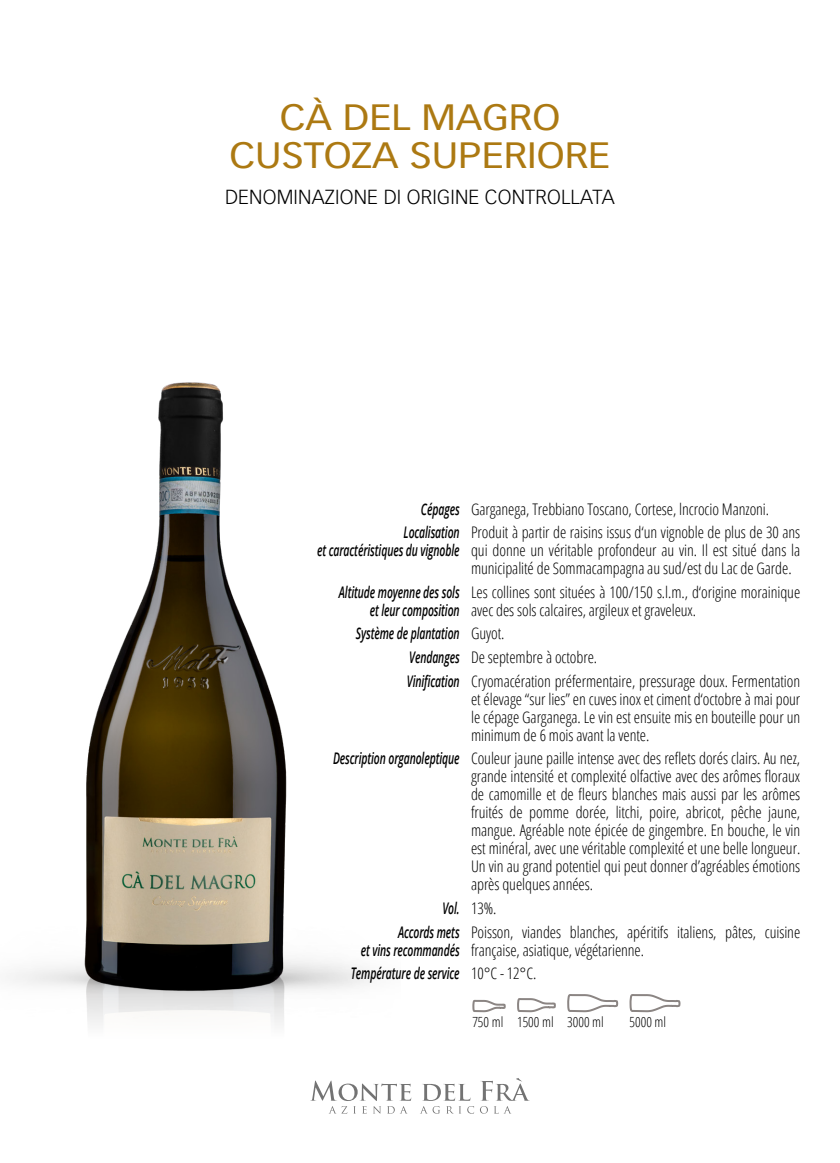
<style>
.page{position:relative;width:840px;height:1163px;background:#fff}
.page>*{position:absolute;margin:0;border:0;box-sizing:border-box;transform-origin:0 0}
.t1{font:36px/38px "Vectora LT Std";color:#ac7912;text-align:center;scale:1.1 1}
.t2{font:300 20px "Vectora LT Std";letter-spacing:.01em;color:#000}
.t3{font:300 condensed 16px/18px "Open Sans";letter-spacing:-.005em;color:#000}
.t4{font:italic 600 16px/18px "Open Sans";letter-spacing:-.01em;color:#000;text-align:right;scale:.65 1}
.t5{font:300 condensed 14px "Open Sans";color:#000}
.s1{font-weight:600;font-style:italic;font-stretch:normal}
.s2{font-weight:300;font-style:normal;font-stretch:condensed}
</style>
<div class="page">
<svg style="left:310px;top:1080px;width:101px;height:33px"></svg>
<svg style="left:421px;top:1078px;width:108px;height:35px"></svg>
<img style="left:13px;top:382px;width:357px;height:643px">
<svg style="left:472px;top:999px;width:34px;height:14px"></svg>
<svg style="left:517px;top:998px;width:39px;height:15px"></svg>
<svg style="left:567px;top:994px;width:51px;height:19px"></svg>
<svg style="left:629px;top:994px;width:52px;height:19px"></svg>
<h1 class="t1" style="left:229px;top:99px;width:347px">CÀ DEL MAGRO<br>CUSTOZA SUPERIORE</h1>
<p class="t2" style="left:225px;top:185px;width:391px">DENOMINAZIONE DI ORIGINE CONTROLLATA</p>
<p class="t3" style="left:403px;top:496px;width:367px;line-height:23.6px;text-indent:17px"><span class="s1">Cépages</span> Garganega, Trebbiano Toscano, Cortese, lncrocio Manzoni.<br><span class="s1">Localisation</span></p>
<p class="t4" style="left:317px;top:541px;width:221px">et caractéristiques du vignoble</p>
<p class="t3" style="left:471px;top:522px;width:330px;text-align:justify">Produit à partir de raisins issus d‘un vignoble de plus de 30 ans qui donne un véritable profondeur au vin. Il est situé dans la municipalité de Sommacampagna au sud/est du Lac de Garde.</p>
<p class="t4" style="left:339px;top:582px;width:187px">Altitude moyenne des sols et leur composition</p>
<p class="t3" style="left:471px;top:582px;width:330px">Les collines sont situées à 100/150 s.l.m., d‘origine morainique avec des sols calcaires, argileux et graveleux.</p>
<p class="t3" style="left:406px;top:621px;width:394px;line-height:23.6px;text-indent:-51px"><span class="s1">Système de plantation</span> Guyot.<br><span class="s1">Vendanges</span> De septembre à octobre.<br><span class="s1">Vinification</span> Cryomacération préfermentaire, pressurage doux. Fermentation</p>
<p class="t3" style="left:471px;top:689px;width:330px;text-align:justify">et élevage “sur lies” en cuves inox et ciment d‘octobre à mai pour le cépage Garganega. Le vin est ensuite mis en bouteille pour un minimum de 6 mois avant la vente.</p>
<p class="t3" style="left:471px;top:748px;width:330px;text-align:justify;text-indent:-138px"><span class="s1">Description organoleptique</span> Couleur jaune paille intense avec des reflets dorés clairs. Au nez, grande intensité et complexité olfactive avec des arômes floraux de camomille et de fleurs blanches mais aussi par les arômes fruités de pomme dorée, litchi, poire, abricot, pêche jaune, mangue. Agréable note épicée de gingembre. En bouche, le vin est minéral, avec une véritable complexité et une belle longueur.<br>Un vin au grand potentiel qui peut donner d’agréables émotions après quelques années.</p>
<p class="t4" style="left:398px;top:895px;width:153px;line-height:23.6px;text-align:left;text-indent:44px">Vol. <span class="s2">13%.<br></span>Accords mets</p>
<p class="t4" style="left:360px;top:940px;width:154px">et vins recommandés</p>
<p class="t3" style="left:471px;top:922px;width:330px">Poisson, viandes blanches, apéritifs italiens, pâtes, cuisine française, asiatique, végétarienne.</p>
<p class="t4" style="left:350px;top:963px;width:287px">Température de service <span class="s2">10°C - 12°C.</span></p>
<p class="t5" style="left:472px;top:1012px;width:133px">750 ml 1500 ml 3000 ml</p>
<p class="t5" style="left:629px;top:1012px;width:38px">5000 ml</p>
</div>
